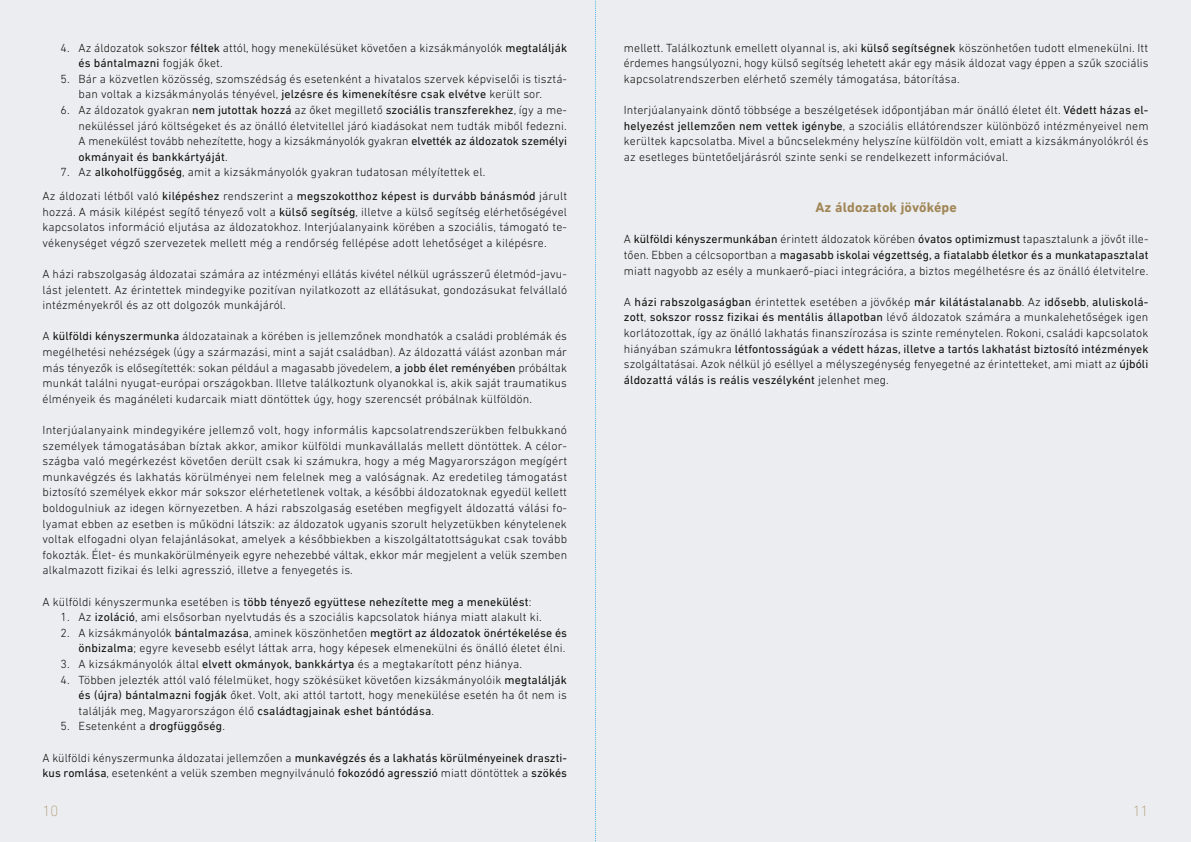
<style>
.page{position:relative;width:1191px;height:842px;background:#ebedf0}
.page>*{position:absolute;margin:0;border:0;box-sizing:border-box;transform-origin:0 0}
.t1{font:200 15px "DIN Next LT Pro";color:#a18657}
.t2{font:700 14px "DIN Next LT Pro";letter-spacing:.01em;color:#a18657}
.t3{font:300 12px/15.6px "DIN Next LT Pro";letter-spacing:.01em;color:#0f0f0d;text-align:justify}
.t4{font:12px "DIN Next LT Pro";letter-spacing:.01em;color:#0f0f0d}
.s1{font-weight:400}
.s2{font-weight:300}
</style>
<div class="page">
<svg style="left:595px;top:0;width:1px;height:842px"></svg>
<p class="t3" style="left:79px;top:40px;width:490px;text-indent:-18px">4. Az áldozatok sokszor <span class="s1">féltek</span> attól, hogy menekülésüket követően a kizsákmányolók <span class="s1">megtalálják és bántalmazni</span> fogják őket.</p>
<p class="t3" style="left:61px;top:71px;width:508px;text-align:center">5. Bár a közvetlen közösség, szomszédság és esetenként a hivatalos szervek képviselői is tisztá&shy;ban voltak a kizsákmányolás tényével, <span class="s1">jelzésre és kimenekítésre csak elvétve</span> került sor.</p>
<p class="t3" style="left:79px;top:102px;width:490px;text-indent:-18px">6. Az áldozatok gyakran <span class="s1">nem jutottak hozzá</span> az őket megillető <span class="s1">szociális transzferekhez</span>, így a me&shy;neküléssel járó költségeket és az önálló életvitellel járó kiadásokat nem tudták miből fedezni.<br>A menekülést tovább nehezítette, hogy a kizsákmányolók gyakran <span class="s1">elvették az áldozatok személyi okmányait és bankkártyáját</span>.</p>
<p class="t3" style="left:43px;top:160px;width:526px;line-height:23.6px;text-indent:18px">7. Az <span class="s1">alkoholfüggőség</span>, amit a kizsákmányolók gyakran tudatosan mélyítettek el.<br>Az áldozati létből való <span class="s1">kilépéshez</span> rendszerint a <span class="s1">megszokotthoz képest is durvább bánásmód</span> járult</p>
<p class="t3" style="left:43px;top:204px;width:526px">hozzá. A másik kilépést segítő tényező volt a <span class="s1">külső segítség</span>, illetve a külső segítség elérhetőségével kapcsolatos információ eljutása az áldozatokhoz. Interjúalanyaink körében a szociális, támogató te&shy;vékenységet végző szervezetek mellett még a rendőrség fellépése adott lehetőséget a kilépésre.</p>
<p class="t3" style="left:43px;top:266px;width:526px">A házi rabszolgaság áldozatai számára az intézményi ellátás kivétel nélkül ugrásszerű életmód-javu&shy;lást jelentett. Az érintettek mindegyike pozitívan nyilatkozott az ellátásukat, gondozásukat felvállaló intézményekről és az ott dolgozók munkájáról.</p>
<p class="t3" style="left:43px;top:328px;width:526px">A <span class="s1">külföldi kényszermunka</span> áldozatainak a körében is jellemzőnek mondhatók a családi problémák és megélhetési nehézségek (úgy a származási, mint a saját családban). Az áldozattá válást azonban már más tényezők is elősegítették: sokan például a magasabb jövedelem, <span class="s1">a jobb élet reményében</span> próbáltak munkát találni nyugat-európai országokban. Illetve találkoztunk olyanokkal is, akik saját traumatikus élményeik és magánéleti kudarcaik miatt döntöttek úgy, hogy szerencsét próbálnak külföldön.</p>
<p class="t3" style="left:43px;top:422px;width:526px">Interjúalanyaink mindegyikére jellemző volt, hogy informális kapcsolatrendszerükben felbukkanó személyek támogatásában bíztak akkor, amikor külföldi munkavállalás mellett döntöttek. A célor&shy;szágba való megérkezést követően derült csak ki számukra, hogy a még Magyarországon megígért munkavégzés és lakhatás körülményei nem felelnek meg a valóságnak. Az eredetileg támogatást biztosító személyek ekkor már sokszor elérhetetlenek voltak, a későbbi áldozatoknak egyedül kellett boldogulniuk az idegen környezetben. A házi rabszolgaság esetében megfigyelt áldozattá válási fo&shy;lyamat ebben az esetben is működni látszik: az áldozatok ugyanis szorult helyzetükben kénytelenek voltak elfogadni olyan felajánlásokat, amelyek a későbbiekben a kiszolgáltatottságukat csak tovább fokozták. Élet- és munkakörülményeik egyre nehezebbé váltak, ekkor már megjelent a velük szemben alkalmazott fizikai és lelki agresszió, illetve a fenyegetés is.</p>
<p class="t4" style="left:43px;top:595px;width:490px"><span class="s2">A külföldi kényszermunka esetében is</span> több tényező együttese nehezítette meg a menekülést<span class="s2">:</span></p>
<p class="t3" style="left:61px;top:609px;width:482px">1. Az <span class="s1">izoláció</span>, ami elsősorban nyelvtudás és a szociális kapcsolatok hiánya miatt alakult ki.</p>
<p class="t3" style="left:61px;top:625px;width:508px;text-align:right">2. A kizsákmányolók <span class="s1">bántalmazása</span>, aminek köszönhetően <span class="s1">megtört az áldozatok önértékelése és önbizalma</span>; egyre kevesebb esélyt láttak arra, hogy képesek elmenekülni és önálló életet élni.</p>
<p class="t3" style="left:61px;top:656px;width:463px">3. A kizsákmányolók által <span class="s1">elvett okmányok, bankkártya</span> és a megtakarított pénz hiánya.</p>
<p class="t3" style="left:79px;top:672px;width:490px;text-indent:-18px">4. Többen jelezték attól való félelmüket, hogy szökésüket követően kizsákmányolóik <span class="s1">megtalálják és (újra) bántalmazni fogják</span> őket. Volt, aki attól tartott, hogy menekülése esetén ha őt nem is találják meg, Magyarországon élő <span class="s1">családtagjainak eshet bántódása</span>.</p>
<p class="t3" style="left:61px;top:718px;width:166px">5. Esetenként a <span class="s1">drogfüggőség</span>.</p>
<p class="t3" style="left:43px;top:750px;width:526px">A külföldi kényszermunka áldozatai jellemzően a <span class="s1">munkavégzés és a lakhatás körülményeinek draszti&shy;kus romlása</span>, esetenként a velük szemben megnyilvánuló <span class="s1">fokozódó agresszió</span> miatt döntöttek a <span class="s1">szökés</span></p>
<p class="t3" style="left:624px;top:40px;width:526px">mellett. Találkoztunk emellett olyannal is, aki <span class="s1">külső segítségnek</span> köszönhetően tudott elmenekülni. Itt érdemes hangsúlyozni, hogy külső segítség lehetett akár egy másik áldozat vagy éppen a szűk szociális kapcsolatrendszerben elérhető személy támogatása, bátorítása.</p>
<p class="t3" style="left:624px;top:102px;width:526px">Interjúalanyaink döntő többsége a beszélgetések időpontjában már önálló életet élt. <span class="s1">Védett házas el&shy;helyezést jellemzően nem vettek igénybe</span>, a szociális ellátórendszer különböző intézményeivel nem kerültek kapcsolatba. Mivel a bűncselekmény helyszíne külföldön volt, emiatt a kizsákmányolókról és az esetleges büntetőeljárásról szinte senki se rendelkezett információval.</p>
<p class="t2" style="left:815px;top:199px;width:143px">Az áldozatok jövőképe</p>
<p class="t3" style="left:624px;top:231px;width:526px">A <span class="s1">külföldi kényszermunkában</span> érintett áldozatok körében <span class="s1">óvatos optimizmust</span> tapasztalunk a jövőt ille&shy;tően. Ebben a célcsoportban a <span class="s1">magasabb iskolai végzettség, a fiatalabb életkor és a munkatapasztalat </span>miatt nagyobb az esély a munkaerő-piaci integrációra, a biztos megélhetésre és az önálló életvitelre.</p>
<p class="t3" style="left:624px;top:294px;width:526px">A <span class="s1">házi rabszolgaságban</span> érintettek esetében a jövőkép <span class="s1">már kilátástalanabb</span>. Az <span class="s1">idősebb</span>, <span class="s1">aluliskolá&shy;zott</span>, <span class="s1">sokszor rossz fizikai és mentális állapotban</span> lévő áldozatok számára a munkalehetőségek igen korlátozottak, így az önálló lakhatás finanszírozása is szinte reménytelen. Rokoni, családi kapcsolatok hiányában számukra <span class="s1">létfontosságúak a védett házas, illetve a tartós lakhatást biztosító intézmények </span>szolgáltatásai. Azok nélkül jó eséllyel a mélyszegénység fenyegetné az érintetteket, ami miatt az <span class="s1">újbóli áldozattá válás is reális veszélyként</span> jelenhet meg.</p>
<p class="t1" style="left:43px;top:803px;width:17px">10</p>
<p class="t1" style="left:1132px;top:803px;width:17px">11</p>
</div>
